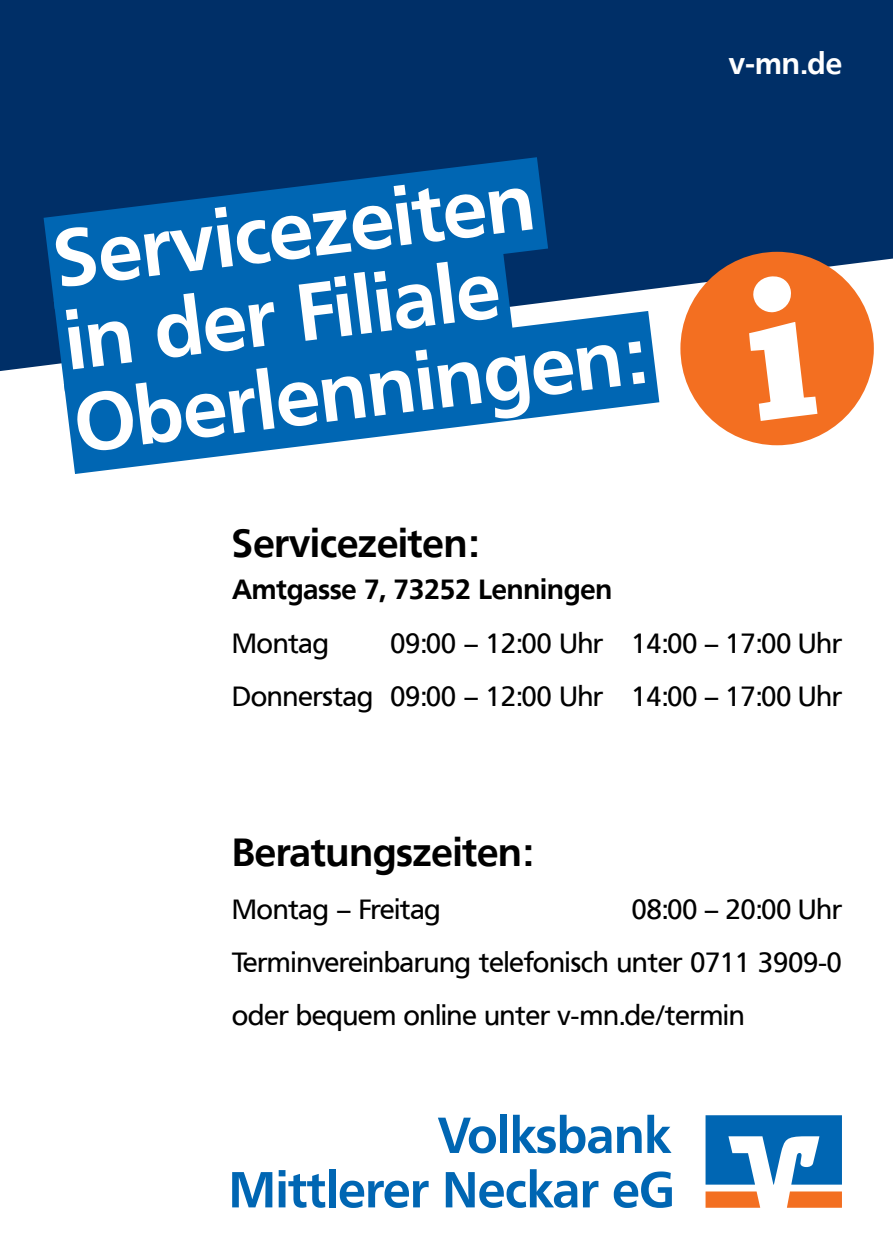
<style>
.page{position:relative;width:893px;height:1259px;background:#fff}
.page>*{position:absolute;margin:0;border:0;box-sizing:border-box;transform-origin:0 0}
.A4___Headline_mehrze{font:700 80.1px "Frutiger VR";color:#fff}
.A4___Fließtext{font:700 39px "Frutiger VR";color:#000}
.t1{font:700 30px "Frutiger VR";color:#fff}
.A4___Fließtext-2{font:27.6px/53.4px "Frutiger VR";color:#000}
.A4___Fließtext-3{font:700 27.6px "Frutiger VR";color:#000}
</style>
<div class="page">
<div style="left:0;top:0;width:893px;height:372px;background:#002f67"></div>
<svg style="left:787px;top:1191px;width:55px;height:16px"></svg>
<svg style="left:705px;top:1191px;width:55px;height:16px"></svg>
<svg style="left:705px;top:1115px;width:137px;height:69px"></svg>
<svg style="left:438px;top:1117px;width:58px;height:36px"></svg>
<div style="left:500px;top:1114px;width:7px;height:39px;background:#0066b3"></div>
<svg style="left:513px;top:1114px;width:158px;height:39px"></svg>
<svg style="left:232px;top:1172px;width:40px;height:35px"></svg>
<svg style="left:279px;top:1170px;width:46px;height:37px"></svg>
<div style="left:329px;top:1169px;width:6px;height:38px;background:#0066b3"></div>
<svg style="left:340px;top:1180px;width:89px;height:28px"></svg>
<svg style="left:446px;top:1169px;width:131px;height:39px"></svg>
<svg style="left:583px;top:1180px;width:15px;height:27px"></svg>
<svg style="left:614px;top:1171px;width:58px;height:37px"></svg>
<div style="left:680px;top:252px;width:194px;height:193px;background:#f36f21;border-radius:50%"></div>
<svg style="left:756px;top:276px;width:61px;height:145px"></svg>
<div style="left:0;top:100px;width:645px;height:154px;background:#002f67"></div>
<svg style="left:0;top:188px;width:610px;height:66px;background:#00579e"></svg>
<svg style="left:0;top:254px;width:756px;height:220px"></svg>
<p class="A4___Headline_mehrze" style="left:49px;top:212px;width:484px;rotate:-7deg">Servicezeiten</p>
<p class="A4___Headline_mehrze" style="left:59px;top:294px;width:439px;rotate:-7deg">in der Filiale</p>
<p class="A4___Headline_mehrze" style="left:69px;top:377px;width:575px;rotate:-7deg">Oberlenningen:</p>
<p class="t1" style="left:729px;top:45px;width:115px">v-mn.de</p>
<p class="A4___Fließtext" style="left:232px;top:520px;width:248px">Servicezeiten:</p>
<p class="A4___Fließtext-3" style="left:232px;top:573px;width:382px">Amtgasse 7, 73252 Lenningen</p>
<p class="A4___Fließtext-2" style="left:232px;top:616px;width:98px">Montag</p>
<p class="A4___Fließtext-2" style="left:390px;top:616px;width:453px">09:00 – 12:00 Uhr 14:00 – 17:00 Uhr</p>
<p class="A4___Fließtext-2" style="left:232px;top:670px;width:611px">Donnerstag 09:00 – 12:00 Uhr 14:00 – 17:00 Uhr</p>
<p class="A4___Fließtext" style="left:232px;top:828px;width:303px">Beratungszeiten:</p>
<p class="A4___Fließtext-2" style="left:232px;top:883px;width:210px">Montag – Freitag</p>
<p class="A4___Fließtext-2" style="left:632px;top:883px;width:212px">08:00 – 20:00 Uhr</p>
<p class="A4___Fließtext-2" style="left:232px;top:936px;width:611px">Terminvereinbarung telefonisch unter 0711 3909-0 oder bequem online unter v-mn.de/termin</p>
</div>
